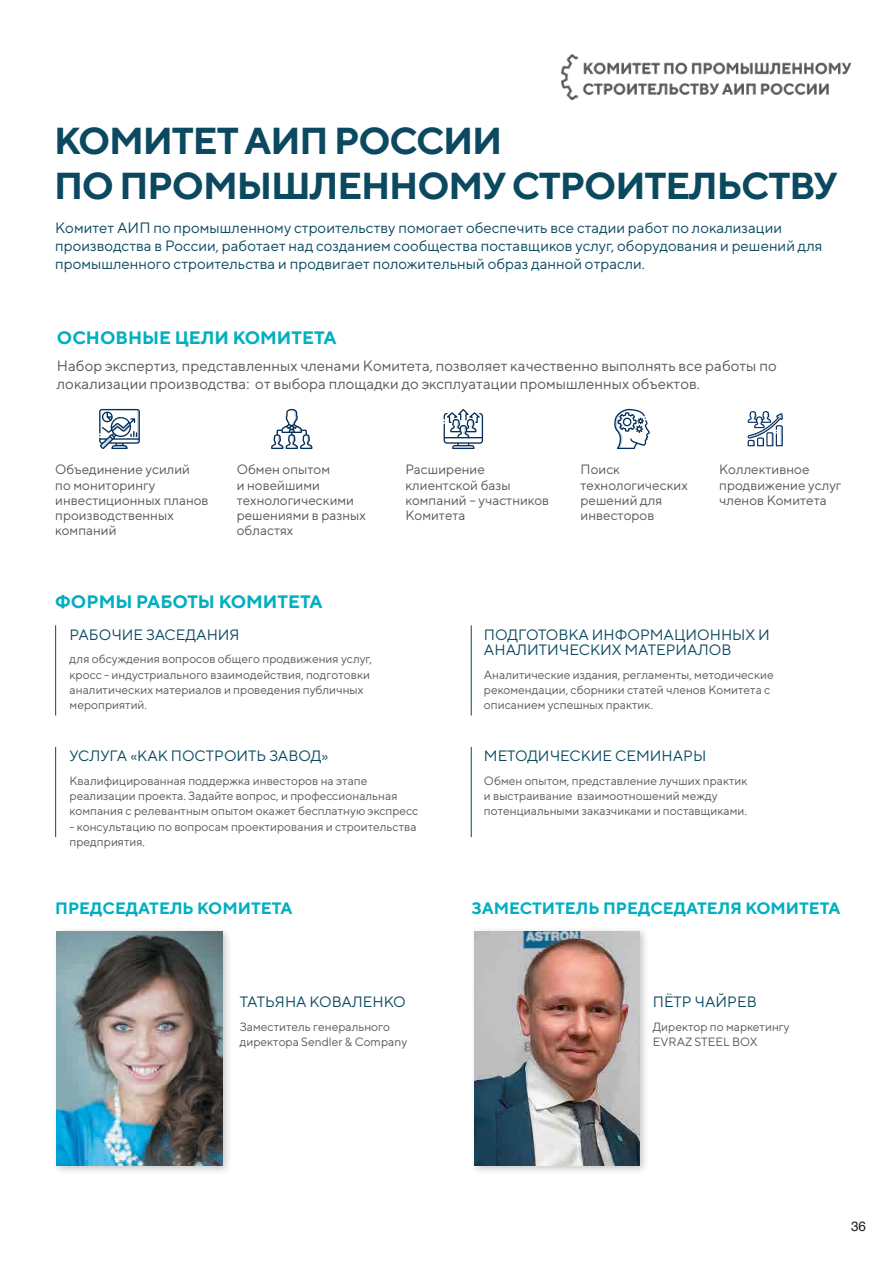
<style>
.page{position:relative;width:893px;height:1263px;background:#fff}
.page>*{position:absolute;margin:0;border:0;box-sizing:border-box;transform-origin:0 0}
.t1{font:700 37.5px/45px "TT Norms";letter-spacing:-.03em;color:#0a495f}
.t2{font:700 18px "TT Norms";color:#00afc0}
.t3{font:700 16.5px "TT Norms";color:#00afc0}
.t4{font:15px/18px "TT Norms";color:#0a495f}
.t5{font:15px/18px "TT Norms";color:#57585a}
.t6{font:13.5px/15.3px "TT Norms";color:#57585a}
.t7{font:13.5px "Helvetica";color:#221f1f}
.t8{font:12px/15.3px "TT Norms";color:#57585a}
</style>
<div class="page">
<hr style="left:55px;top:747px;width:1px;height:90px;background:#0a495f">
<hr style="left:471px;top:747px;width:1px;height:90px;background:#0a495f">
<hr style="left:55px;top:625px;width:1px;height:90px;background:#0a495f">
<hr style="left:471px;top:625px;width:1px;height:90px;background:#0a495f">
<svg style="left:99px;top:409px;width:41px;height:40px"></svg>
<svg style="left:271px;top:409px;width:41px;height:40px"></svg>
<svg style="left:444px;top:409px;width:39px;height:40px"></svg>
<svg style="left:614px;top:409px;width:36px;height:40px"></svg>
<svg style="left:748px;top:411px;width:35px;height:35px"></svg>
<div style="left:52px;top:926px;width:180px;height:250px;background:#221f1f;opacity:.25"></div>
<img style="left:57px;top:931px;width:165px;height:235px">
<div style="left:470px;top:926px;width:180px;height:250px;background:#221f1f;opacity:.25"></div>
<img style="left:474px;top:931px;width:166px;height:235px">
<img style="left:561px;top:54px;width:289px;height:46px">
<h1 class="t1" style="left:54px;top:117px;width:785px">КОМИТЕТ АИП РОССИИ<br>ПО ПРОМЫШЛЕННОМУ СТРОИТЕЛЬСТВУ</h1>
<p class="t4" style="left:55px;top:219px;width:769px">Комитет АИП по промышленному строительству помогает обеспечить все стадии работ по локализации производства в России, работает над созданием сообщества поставщиков услуг, оборудования и решений для промышленного строительства и продвигает положительный образ данной отрасли.</p>
<h2 class="t2" style="left:57px;top:327px;width:281px">ОСНОВНЫЕ ЦЕЛИ КОМИТЕТА</h2>
<p class="t5" style="left:57px;top:357px;width:721px">Набор экспертиз, представленных членами Комитета, позволяет качественно выполнять все работы по локализации производства: от выбора площадки до эксплуатации промышленных объектов.</p>
<p class="t6" style="left:55px;top:462px;width:155px">Объединение усилий по мониторингу инвестиционных планов производственных компаний</p>
<p class="t6" style="left:237px;top:462px;width:131px">Обмен опытом<br>и новейшими технологическими решениями в разных областях</p>
<p class="t6" style="left:405px;top:462px;width:145px">Расширение клиентской базы компаний – участников<br>Комитета</p>
<p class="t6" style="left:581px;top:462px;width:109px">Поиск технологических решений для инвесторов</p>
<h2 class="t2" style="left:55px;top:590px;width:269px">ФОРМЫ РАБОТЫ КОМИТЕТА</h2>
<p class="t6" style="left:719px;top:462px;width:124px">Коллективное продвижение услуг членов Комитета</p>
<p class="t4" style="left:70px;top:625px;width:172px">РАБОЧИЕ ЗАСЕДАНИЯ</p>
<p class="t8" style="left:70px;top:651px;width:304px">для обсуждения вопросов общего продвижения услуг, кросс - индустриального взаимодействия, подготовки аналитических материалов и проведения публичных мероприятий.</p>
<p class="t4" style="left:70px;top:747px;width:260px">УСЛУГА «КАК ПОСТРОИТЬ ЗАВОД»</p>
<p class="t8" style="left:70px;top:773px;width:350px">Квалифицированная поддержка инвесторов на этапе реализации проекта. Задайте вопрос, и профессиональная компания с релевантным опытом окажет бесплатную экспресс</p>
<p class="t8" style="left:70px;top:819px;width:349px">- консультацию по вопросам проектирования и строительства предприятия.</p>
<p class="t4" style="left:484px;top:626px;width:287px;line-height:15.1px">ПОДГОТОВКА ИНФОРМАЦИОННЫХ И<br>АНАЛИТИЧЕСКИХ МАТЕРИАЛОВ</p>
<p class="t8" style="left:484px;top:666px;width:291px">Аналитические издания, регламенты, методические рекомендации, сборники статей членов Комитета с описанием успешных практик.</p>
<p class="t4" style="left:484px;top:747px;width:224px">МЕТОДИЧЕСКИЕ СЕМИНАРЫ</p>
<p class="t8" style="left:484px;top:773px;width:265px">Обмен опытом, представление лучших практик и выстраивание взаимоотношений между потенциальными заказчиками и поставщиками.</p>
<h3 class="t3" style="left:55px;top:898px;width:239px">ПРЕДСЕДАТЕЛЬ КОМИТЕТА</h3>
<h3 class="t3" style="left:472px;top:898px;width:371px">ЗАМЕСТИТЕЛЬ ПРЕДСЕДАТЕЛЯ КОМИТЕТА</h3>
<p class="t4" style="left:240px;top:993px;width:168px">ТАТЬЯНА КОВАЛЕНКО</p>
<p class="t8" style="left:240px;top:1019px;width:169px">Заместитель генерального директора Sendler &amp; Company</p>
<p class="t4" style="left:653px;top:993px;width:105px">ПЁТР ЧАЙРЕВ</p>
<p class="t8" style="left:653px;top:1019px;width:138px">Директор по маркетингу<br>EVRAZ STEEL BOX</p>
<p class="t7" style="left:851px;top:1218px;width:17px">36</p>
</div>
